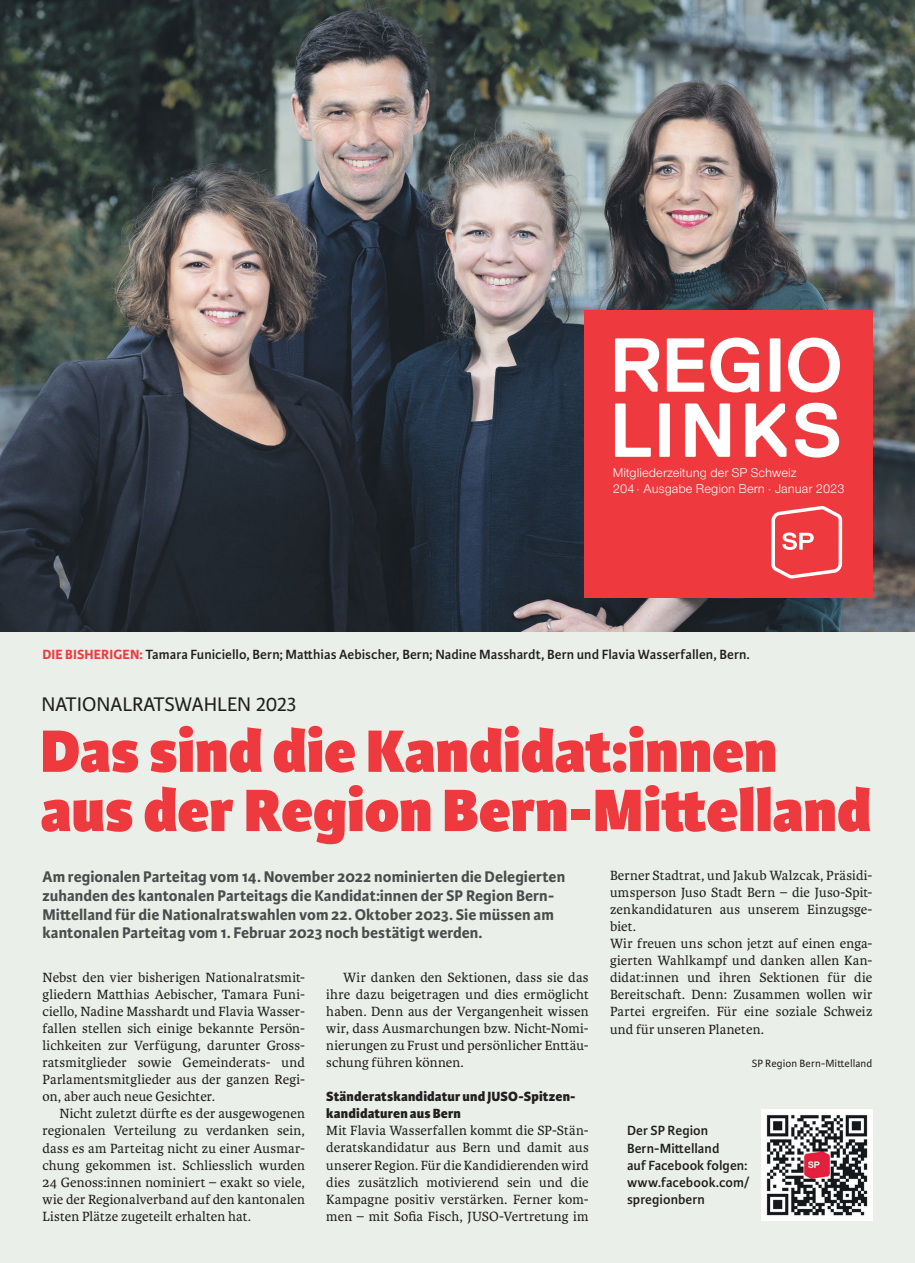
<style>
.page{position:relative;width:915px;height:1263px;background:#fff}
.page>*{position:absolute;margin:0;border:0;box-sizing:border-box;transform-origin:0 0}
.t1{font:800 63.75px/59.2px "Karmina Sans";color:#ee3a3e}
.t2{font:21px "Karmina Sans";color:#231f20}
.t3{font:700 16.5px/18.8px "Karmina Sans";letter-spacing:.005em;color:#4b4c4d}
.t4{font:14.25px/17px "Karmina";letter-spacing:.01em;color:#231f20;text-align:justify}
.t5{font:600 14.25px/17px "Karmina Sans";letter-spacing:.005em;color:#231f20}
.t6{font:800 14.25px/17px "Karmina Sans";letter-spacing:.01em;color:#231f20}
.t7{font:13.2px/15.8px "Nimbus San Nov";color:#fff}
.t8{font:11.25px "Karmina Sans";letter-spacing:.01em;color:#231f20}
.s1{font-weight:700;color:#ee3a3e}
</style>
<div class="page">
<div style="left:0;top:0;width:914px;height:1263px;background:#eaf0e9"></div>
<img style="left:0;top:0;width:914px;height:632px">
<div style="left:584px;top:310px;width:288px;height:287px;background:#ee3a3e"></div>
<svg style="left:771px;top:506px;width:70px;height:72px"></svg>
<svg style="left:615px;top:338px;width:44px;height:54px"></svg>
<svg style="left:666px;top:338px;width:38px;height:54px"></svg>
<svg style="left:710px;top:338px;width:48px;height:54px"></svg>
<svg style="left:769px;top:338px;width:11px;height:54px"></svg>
<svg style="left:788px;top:338px;width:51px;height:54px"></svg>
<svg style="left:615px;top:403px;width:35px;height:54px"></svg>
<svg style="left:659px;top:403px;width:10px;height:54px"></svg>
<svg style="left:685px;top:403px;width:44px;height:54px"></svg>
<svg style="left:745px;top:403px;width:41px;height:54px"></svg>
<svg style="left:795px;top:403px;width:43px;height:55px"></svg>
<img style="left:761px;top:1110px;width:110px;height:110px">
<p class="t7" style="left:612px;top:465px;width:233px">Mitgliederzeitung der SP Schweiz<br>204 · Ausgabe Region Bern · Januar 2023</p>
<p class="t5" style="left:43px;top:646px;width:708px"><span class="s1">DIE BISHERIGEN:</span> Tamara Funiciello, Bern; Matthias Aebischer, Bern; Nadine Masshardt, Bern und Flavia Wasserfallen, Bern.</p>
<h2 class="t2" style="left:41px;top:692px;width:256px">NATIONALRATSWAHLEN 2023</h2>
<h1 class="t1" style="left:40px;top:724px;width:831px">Das sind die Kandidat:innen aus der Region Bern-Mittelland</h1>
<p class="t3" style="left:43px;top:867px;width:524px">Am regionalen Parteitag vom 14. November 2022 nominierten die Delegierten zuhanden des kantonalen Parteitags die Kandidat:innen der SP Region Bern-Mittelland für die Nationalratswahlen vom 22. Oktober 2023. Sie müssen am kantonalen Parteitag vom 1. Februar 2023 noch bestätigt werden.</p>
<p class="t4" style="left:43px;top:969px;width:264px">Nebst den vier bisherigen Nationalratsmit&shy;gliedern Matthias Aebischer, Tamara Funi&shy;ciello, Nadine Masshardt und Flavia Wasser&shy;fallen stellen sich einige bekannte Persön&shy;lichkeiten zur Verfügung, darunter Gross&shy;ratsmitglieder sowie Gemeinderats- und Parlamentsmitglieder aus der ganzen Regi&shy;on, aber auch neue Gesichter.</p>
<p class="t4" style="left:43px;top:1105px;width:264px;text-indent:17px">Nicht zuletzt dürfte es der ausgewogenen regionalen Verteilung zu verdanken sein, dass es am Parteitag nicht zu einer Ausmar&shy;chung gekommen ist. Schliesslich wurden 24 Genoss:innen nominiert – exakt so viele, wie der Regionalverband auf den kantonalen Listen Plätze zugeteilt erhalten hat.</p>
<p class="t4" style="left:609px;top:867px;width:264px;text-align:left">Berner Stadtrat, und Jakub Walzcak, Präsidi&shy;umsperson Juso Stadt Bern – die Juso-Spit&shy;zenkandidaturen aus unserem Einzugsge&shy;biet.<br>Wir freuen uns schon jetzt auf einen enga&shy;gierten Wahlkampf und danken allen Kan&shy;didat:innen und ihren Sektionen für die Bereitschaft. Denn: Zusammen wollen wir Partei ergreifen. Für eine soziale Schweiz und für unseren Planeten.</p>
<p class="t8" style="left:751px;top:1057px;width:122px">SP Region Bern-Mittelland</p>
<p class="t4" style="left:326px;top:969px;width:264px;text-indent:17px">Wir danken den Sektionen, dass sie das ihre dazu beigetragen und dies ermöglicht haben. Denn aus der Vergangenheit wissen wir, dass Ausmarchungen bzw. Nicht-Nomi&shy;nierungen zu Frust und persönlicher Enttäu&shy;schung führen können.</p>
<p class="t6" style="left:326px;top:1089px;width:251px">Ständeratskandidatur und JUSO-Spitzen&shy;kandidaturen aus Bern</p>
<p class="t4" style="left:326px;top:1122px;width:264px">Mit Flavia Wasserfallen kommt die SP-Stän&shy;deratskandidatur aus Bern und damit aus unserer Region. Für die Kandidierenden wird dies zusätzlich motivierend sein und die Kampagne positiv verstärken. Ferner kom&shy;men – mit Sofia Fisch, JUSO-Vertretung im</p>
<p class="t5" style="left:626px;top:1122px;width:124px">Der SP Region<br>Bern-Mittelland<br>auf Facebook folgen: www.facebook.com/ spregionbern</p>
</div>
